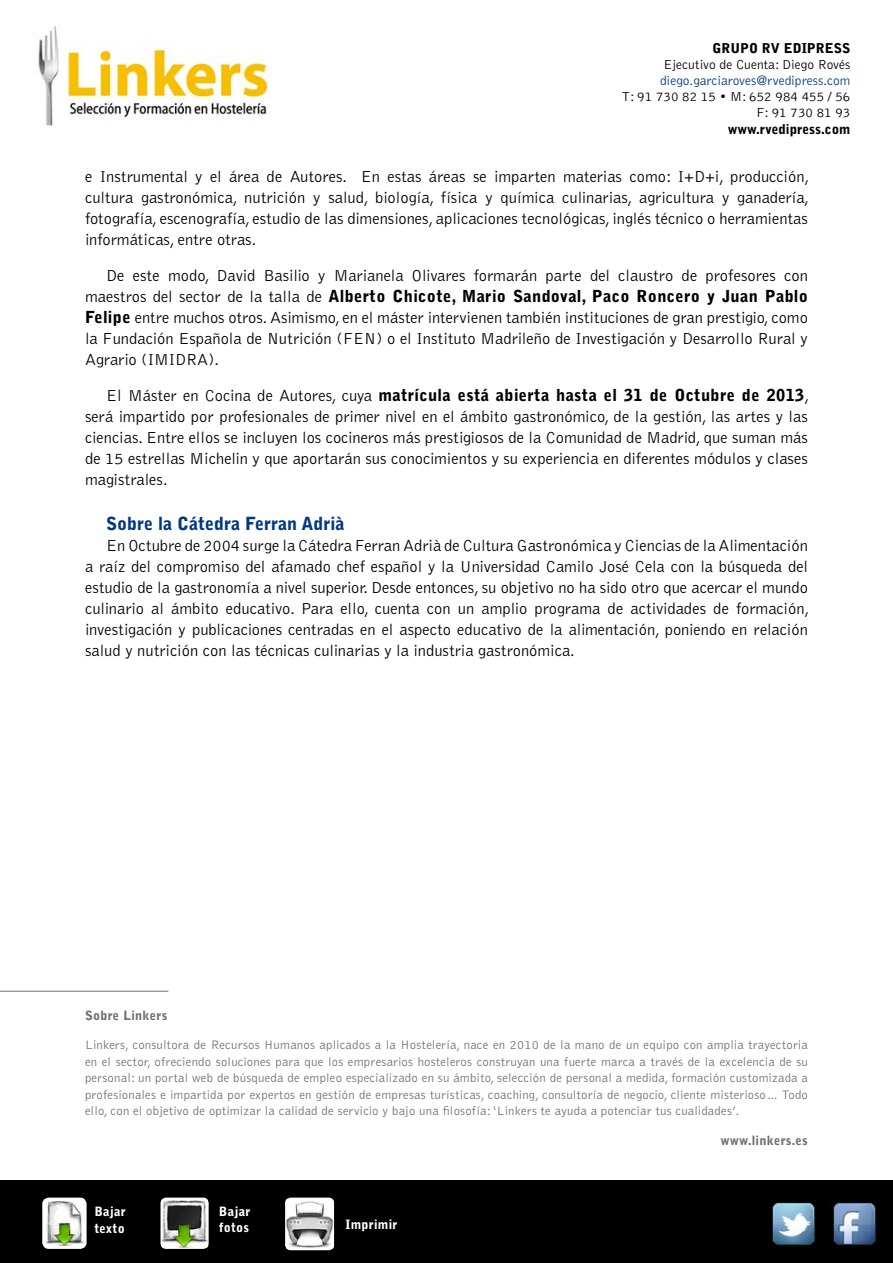
<style>
.page{position:relative;width:893px;height:1263px;background:#fff}
.page>*{position:absolute;margin:0;border:0;box-sizing:border-box;transform-origin:0 0}
.t1{font:900 18px "Bell Gothic";color:#003882}
.t2{font:300 16.5px/21px "Bell Gothic";color:#000;text-align:justify}
.t3{font:300 13.5px/16.2px "Bell Gothic";color:#000;text-align:right}
.t4{font:900 13.5px "Bell Gothic";color:#000}
.t5{font:300 13.5px "Bell Gothic";color:#003882}
.t6{font:300 12.75px/16.5px "Bell Gothic";letter-spacing:.015em;color:#707172;text-align:justify}
.t7{font:900 12.75px/16.5px "Bell Gothic";letter-spacing:.02em;color:#fff}
.t8{font:900 12.75px "Bell Gothic";letter-spacing:.02em;color:#707172}
.s1{font-weight:900}
</style>
<div class="page">
<div style="left:0;top:1180px;width:893px;height:83px;background:#000"></div>
<div style="left:285px;top:1197px;width:49px;height:53px;background:#fff;border-radius:5px"></div>
<img style="left:285px;top:1199px;width:49px;height:50px">
<hr style="left:0;top:991px;width:168px;height:1px;background:#707172">
<div style="left:43px;top:1197px;width:43px;height:52px;background:#fff;border-radius:6px"></div>
<img style="left:45px;top:1201px;width:40px;height:44px">
<div style="left:161px;top:1197px;width:48px;height:52px;background:#fff;border-radius:5px"></div>
<img style="left:161px;top:1200px;width:47px;height:47px">
<img style="left:38px;top:27px;width:231px;height:99px">
<img style="left:770px;top:1200px;width:45px;height:46px">
<img style="left:831px;top:1200px;width:45px;height:46px">
<p class="t4" style="left:712px;top:40px;width:139px">GRUPO RV EDIPRESS</p>
<p class="t3" style="left:663px;top:57px;width:188px">Ejecutivo de Cuenta: Diego Rovés</p>
<p class="t5" style="left:660px;top:73px;width:192px">diego.garciaroves@rvedipress.com</p>
<p class="t3" style="left:622px;top:89px;width:230px">T: 91 730 82 15 • M: 652 984 455 / 56<br>F: 91 730 81 93</p>
<p class="t4" style="left:728px;top:121px;width:124px">www.rvedipress.com</p>
<p class="t2" style="left:85px;top:167px;width:726px">e Instrumental y el área de Autores. En estas áreas se imparten materias como: I+D+i, producción, cultura gastronómica, nutrición y salud, biología, física y química culinarias, agricultura y ganadería, fotografía, escenografía, estudio de las dimensiones, aplicaciones tecnológicas, inglés técnico o herramientas informáticas, entre otras.</p>
<p class="t2" style="left:85px;top:266px;width:724px;text-indent:21px">De este modo, David Basilio y Marianela Olivares formarán parte del claustro de profesores con maestros del sector de la talla de <span class="s1">Alberto Chicote, Mario Sandoval, Paco Roncero y Juan Pablo Felipe</span> entre muchos otros. Asimismo, en el máster intervienen también instituciones de gran prestigio, como la Fundación Española de Nutrición (FEN) o el Instituto Madrileño de Investigación y Desarrollo Rural y Agrario (IMIDRA).</p>
<p class="t2" style="left:85px;top:386px;width:726px;text-indent:21px">El Máster en Cocina de Autores, cuya <span class="s1">matrícula está abierta hasta el 31 de Octubre de 2013</span>, será impartido por profesionales de primer nivel en el ámbito gastronómico, de la gestión, las artes y las ciencias. Entre ellos se incluyen los cocineros más prestigiosos de la Comunidad de Madrid, que suman más de 15 estrellas Michelin y que aportarán sus conocimientos y su experiencia en diferentes módulos y clases magistrales.</p>
<p class="t1" style="left:106px;top:513px;width:240px">Sobre la Cátedra Ferran Adrià</p>
<p class="t2" style="left:85px;top:535px;width:726px;text-indent:21px">En Octubre de 2004 surge la Cátedra Ferran Adrià de Cultura Gastronómica y Ciencias de la Alimentación a raíz del compromiso del afamado chef español y la Universidad Camilo José Cela con la búsqueda del estudio de la gastronomía a nivel superior. Desde entonces, su objetivo no ha sido otro que acercar el mundo culinario al ámbito educativo. Para ello, cuenta con un amplio programa de actividades de formación, investigación y publicaciones centradas en el aspecto educativo de la alimentación, poniendo en relación salud y nutrición con las técnicas culinarias y la industria gastronómica.</p>
<p class="t8" style="left:85px;top:1008px;width:84px">Sobre Linkers</p>
<p class="t6" style="left:85px;top:1037px;width:724px">Linkers, consultora de Recursos Humanos aplicados a la Hostelería, nace en 2010 de la mano de un equipo con amplia trayectoria en el sector, ofreciendo soluciones para que los empresarios hosteleros construyan una fuerte marca a través de la excelencia de su personal: un portal web de búsqueda de empleo especializado en su ámbito, selección de personal a medida, formación customizada a profesionales e impartida por expertos en gestión de empresas turísticas, coaching, consultoría de negocio, cliente misterioso… Todo ello, con el objetivo de optimizar la calidad de servicio y bajo una filosofía: ‘Linkers te ayuda a potenciar tus cualidades’.</p>
<p class="t8" style="left:720px;top:1132px;width:89px">www.linkers.es</p>
<p class="t7" style="left:94px;top:1204px;width:33px">Bajar texto</p>
<p class="t7" style="left:219px;top:1203px;width:33px">Bajar fotos</p>
<p class="t7" style="left:345px;top:1216px;width:54px">Imprimir</p>
</div>
